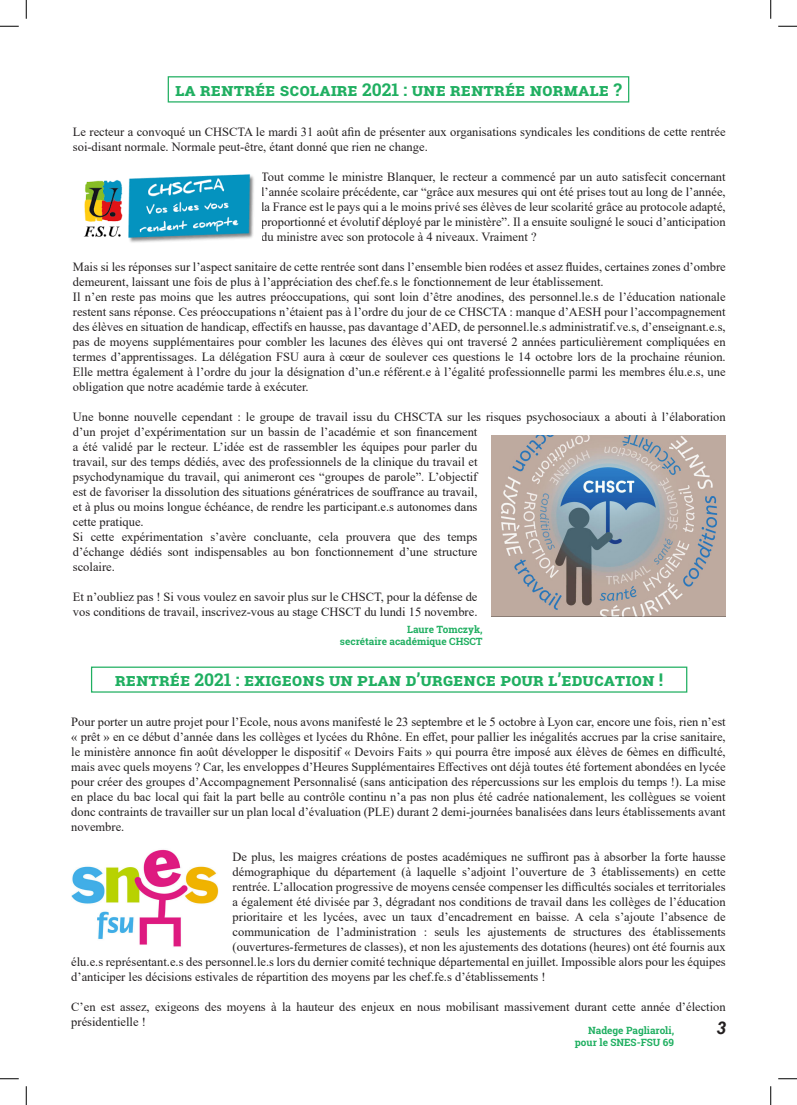
<style>
.page{position:relative;width:797px;height:1105px;background:#fff}
.page>*{position:absolute;margin:0;border:0;box-sizing:border-box;transform-origin:0 0}
.t1{font:700 17.5px "Roboto Slab";color:#20af61}
.t2{font:italic 700 17.5px "Arial";color:#231f20}
.t3{font:12.5px/15px "Times New Roman";color:#231f20}
.t4{font:700 10px "Roboto Slab";color:#20af61}
</style>
<div class="page">
<div style="left:168px;top:76px;width:461px;height:27px;border:1px solid #20af61"></div>
<div style="left:91px;top:666px;width:596px;height:27px;border:1px solid #20af61"></div>
<img style="left:491px;top:435px;width:234px;height:182px">
<img style="left:83px;top:174px;width:171px;height:69px">
<img style="left:71px;top:849px;width:147px;height:98px">
<svg style="left:0;top:25px;width:19px;height:2px"></svg>
<svg style="left:778px;top:25px;width:19px;height:2px"></svg>
<svg style="left:0;top:1078px;width:19px;height:1px"></svg>
<svg style="left:778px;top:1078px;width:19px;height:1px"></svg>
<svg style="left:25px;top:0;width:2px;height:19px"></svg>
<svg style="left:25px;top:1086px;width:2px;height:19px"></svg>
<svg style="left:770px;top:0;width:1px;height:19px"></svg>
<svg style="left:770px;top:1086px;width:1px;height:19px"></svg>
<p class="t1" style="left:175px;top:77px;width:448px">La rentrée scolaire 2021 : une rentrée normale ?</p>
<p class="t3" style="left:73px;top:124px;width:654px">Le recteur a convoqué un CHSCTA le mardi 31 août afin de présenter aux organisations syndicales les conditions de cette rentrée soi-disant normale. Normale peut-être, étant donné que rien ne change.</p>
<p class="t3" style="left:261px;top:169px;width:466px;text-align:justify">Tout comme le ministre Blanquer, le recteur a commencé par un auto satisfecit concernant l’année scolaire précédente, car “grâce aux mesures qui ont été prises tout au long de l’année, la France est le pays qui a le moins privé ses élèves de leur scolarité grâce au protocole adapté, proportionné et évolutif déployé par le ministère”. Il a ensuite souligné le souci d’anticipation du ministre avec son protocole à 4 niveaux. Vraiment ?</p>
<p class="t3" style="left:73px;top:259px;width:654px">Mais si les réponses sur l’aspect sanitaire de cette rentrée sont dans l’ensemble bien rodées et assez fluides, certaines zones d’ombre demeurent, laissant une fois de plus à l’appréciation des chef.fe.s le fonctionnement de leur établissement.</p>
<p class="t3" style="left:73px;top:289px;width:654px;text-align:justify">Il n’en reste pas moins que les autres préoccupations, qui sont loin d’être anodines, des personnel.le.s de l’éducation nationale restent sans réponse. Ces préoccupations n’étaient pas à l’ordre du jour de ce CHSCTA : manque d’AESH pour l’accompagnement des élèves en situation de handicap, effectifs en hausse, pas davantage d’AED, de personnel.le.s administratif.ve.s, d’enseignant.e.s, pas de moyens supplémentaires pour combler les lacunes des élèves qui ont traversé 2 années particulièrement compliquées en termes d’apprentissages. La délégation FSU aura à cœur de soulever ces questions le 14 octobre lors de la prochaine réunion.<br>Elle mettra également à l’ordre du jour la désignation d’un.e référent.e à l’égalité professionnelle parmi les membres élu.e.s, une obligation que notre académie tarde à exécuter.</p>
<p class="t3" style="left:73px;top:409px;width:654px">Une bonne nouvelle cependant : le groupe de travail issu du CHSCTA sur les risques psychosociaux a abouti à l’élaboration d’un projet d’expérimentation sur un bassin de l’académie et son financement<br>a été validé par le recteur. L’idée est de rassembler les équipes pour parler du<br>travail, sur des temps dédiés, avec des professionnels de la clinique du travail et<br>psychodynamique du travail, qui animeront ces “groupes de parole”. L’objectif<br>est de favoriser la dissolution des situations génératrices de souffrance au travail,<br>et à plus ou moins longue échéance, de rendre les participant.e.s autonomes dans<br>cette pratique.</p>
<p class="t3" style="left:73px;top:529px;width:406px;text-align:justify">Si cette expérimentation s’avère concluante, cela prouvera que des temps d’échange dédiés sont indispensables au bon fonctionnement d’une structure scolaire.</p>
<p class="t3" style="left:73px;top:589px;width:406px">Et n’oubliez pas ! Si vous voulez en savoir plus sur le CHSCT, pour la défense de vos conditions de travail, inscrivez-vous au stage CHSCT du lundi 15 novembre.</p>
<p class="t4" style="left:407px;top:622px;width:77px">Laure Tomczyk,</p>
<p class="t4" style="left:340px;top:634px;width:144px">secrétaire académique CHSCT</p>
<p class="t1" style="left:115px;top:668px;width:549px">Rentrée 2021 : exigeons un plan d’urgence pour l’Education !</p>
<p class="t3" style="left:71px;top:714px;width:656px;text-align:justify">Pour porter un autre projet pour l’Ecole, nous avons manifesté le 23 septembre et le 5 octobre à Lyon car, encore une fois, rien n’est « prêt » en ce début d’année dans les collèges et lycées du Rhône. En effet, pour pallier les inégalités accrues par la crise sanitaire, le ministère annonce fin août développer le dispositif « Devoirs Faits » qui pourra être imposé aux élèves de 6èmes en difficulté, mais avec quels moyens ? Car, les enveloppes d’Heures Supplémentaires Effectives ont déjà toutes été fortement abondées en lycée pour créer des groupes d’Accompagnement Personnalisé (sans anticipation des répercussions sur les emplois du temps !). La mise en place du bac local qui fait la part belle au contrôle continu n’a pas non plus été cadrée nationalement, les collègues se voient donc contraints de travailler sur un plan local d’évaluation (PLE) durant 2 demi-journées banalisées dans leurs établissements avant novembre.</p>
<p class="t3" style="left:232px;top:849px;width:494px">De plus, les maigres créations de postes académiques ne suffiront pas à absorber la forte hausse</p>
<p class="t3" style="left:232px;top:864px;width:494px">démographique du département (à laquelle s’adjoint l’ouverture de 3 établissements) en cette</p>
<p class="t3" style="left:232px;top:879px;width:494px">rentrée. L’allocation progressive de moyens censée compenser les difficultés sociales et territoriales</p>
<p class="t3" style="left:232px;top:894px;width:494px">a également été divisée par 3, dégradant nos conditions de travail dans les collèges de l’éducation</p>
<p class="t3" style="left:232px;top:909px;width:494px">prioritaire et les lycées, avec un taux d’encadrement en baisse. A cela s’ajoute l’absence de</p>
<p class="t3" style="left:232px;top:924px;width:494px">communication de l’administration : seuls les ajustements de structures des établissements</p>
<p class="t3" style="left:232px;top:939px;width:494px">(ouvertures-fermetures de classes), et non les ajustements des dotations (heures) ont été fournis aux</p>
<p class="t3" style="left:71px;top:954px;width:656px">élu.e.s représentant.e.s des personnel.le.s lors du dernier comité technique départemental en juillet. Impossible alors pour les équipes</p>
<p class="t3" style="left:71px;top:969px;width:476px">d’anticiper les décisions estivales de répartition des moyens par les chef.fe.s d’établissements !</p>
<p class="t3" style="left:71px;top:999px;width:656px">C’en est assez, exigeons des moyens à la hauteur des enjeux en nous mobilisant massivement durant cette année d’élection présidentielle !</p>
<p class="t2" style="left:716px;top:1016px;width:11px">3</p>
<p class="t4" style="left:588px;top:1023px;width:87px">Nadege Pagliaroli,</p>
<p class="t4" style="left:575px;top:1035px;width:101px">pour le SNES-FSU 69</p>
</div>
